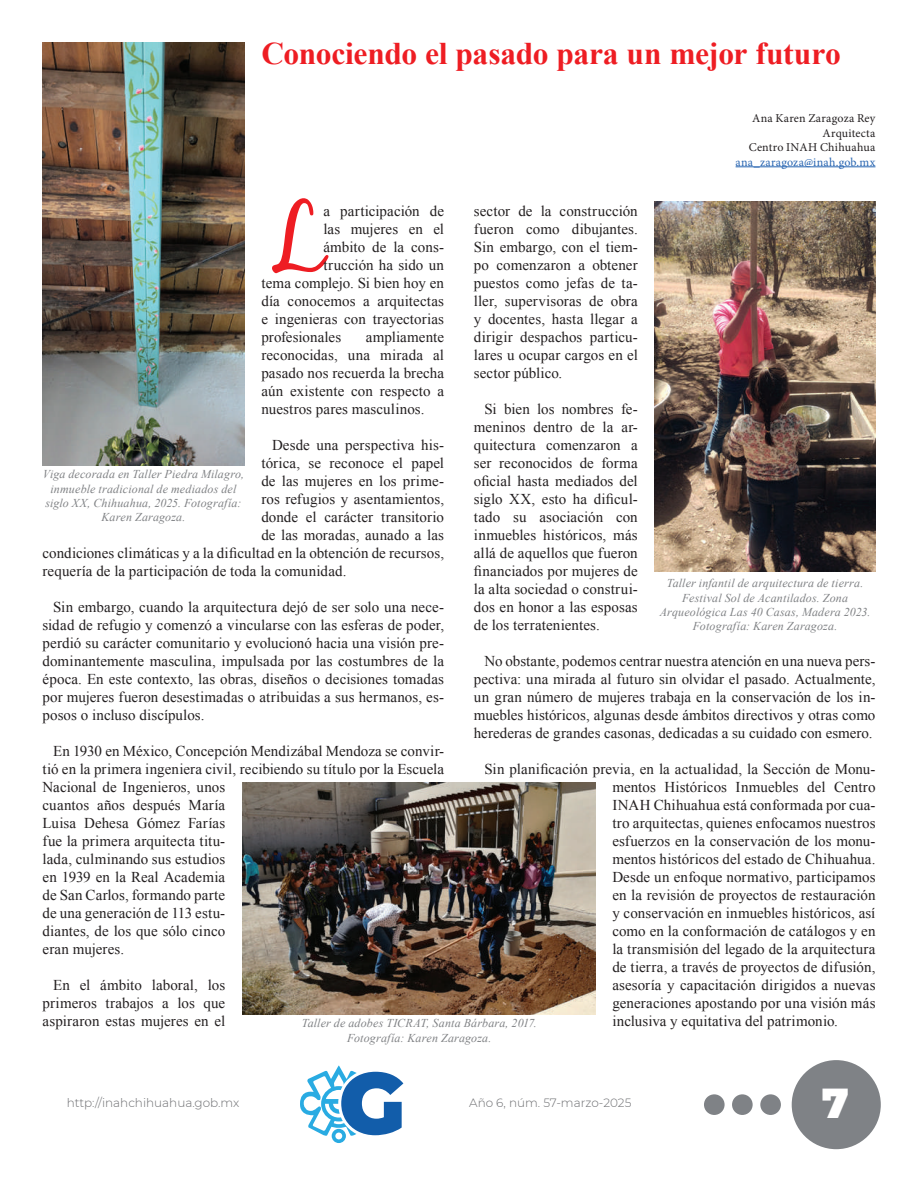
<style>
.page{position:relative;width:918px;height:1188px;background:#fff}
.page>*{position:absolute;margin:0;border:0;box-sizing:border-box;transform-origin:0 0}
.t1{font:93.9px "Black Jack";color:#ee1d23}
.t2{font:900 42px "Montserrat";color:#fff}
.t3{font:700 31.5px "Times New Roman";letter-spacing:-.01em;color:#ee1d23}
.t4{font:15px/18px "Times New Roman";letter-spacing:.005em;color:#231f20;text-align:justify}
.t5{font:italic 12px/14.4px "Times New Roman";letter-spacing:.01em;color:#808285;text-align:center}
.t6{font:300 12px "Montserrat";color:#6c6d70}
.t7{font:12px/14.4px "Minion Pro";letter-spacing:.02em;color:#231f20;text-align:right}
.t8{font:12px "Minion Pro";letter-spacing:.02em;color:#2865b1}
</style>
<div class="page">
<div style="left:792px;top:1060px;width:89px;height:89px;background:#7f8286;border-radius:50%"></div>
<div style="left:704px;top:1094px;width:21px;height:21px;background:#7f8286;border-radius:50%"></div>
<div style="left:732px;top:1094px;width:21px;height:21px;background:#7f8286;border-radius:50%"></div>
<div style="left:760px;top:1094px;width:21px;height:21px;background:#7f8286;border-radius:50%"></div>
<svg style="left:300px;top:1066px;width:103px;height:77px"></svg>
<hr style="left:736px;top:167px;width:139px;height:1px;background:#2865b1">
<img style="left:43px;top:43px;width:201px;height:423px">
<img style="left:655px;top:202px;width:220px;height:369px">
<img style="left:242px;top:783px;width:353px;height:232px">
<h3 class="t3" style="left:261px;top:32px;width:581px">Conociendo el pasado para un mejor futuro</h3>
<p class="t7" style="left:749px;top:111px;width:128px">Ana Karen Zaragoza Rey<br>Arquitecta<br>Centro INAH Chihuahua</p>
<p class="t8" style="left:736px;top:154px;width:141px">ana_zaragoza@inah.gob.mx</p>
<h1 class="t1" style="left:270px;top:183px;width:55px">L</h1>
<p class="t4" style="left:323px;top:202px;width:122px">a participación de</p>
<p class="t4" style="left:323px;top:220px;width:122px">las mujeres en el</p>
<p class="t4" style="left:323px;top:238px;width:122px">ámbito de la cons-</p>
<p class="t4" style="left:323px;top:256px;width:122px">trucción ha sido un</p>
<p class="t4" style="left:261px;top:274px;width:184px">tema complejo. Si bien hoy en</p>
<p class="t4" style="left:261px;top:292px;width:184px">día conocemos a arquitectas</p>
<p class="t4" style="left:261px;top:310px;width:184px">e ingenieras con trayectorias</p>
<p class="t4" style="left:261px;top:328px;width:81px">profesionales</p>
<p class="t4" style="left:474px;top:202px;width:165px">sector de la construcción fueron como dibujantes.<br>Sin embargo, con el tiem&shy;po comenzaron a obtener puestos como jefas de ta&shy;ller, supervisoras de obra y docentes, hasta llegar a dirigir despachos particu&shy;lares u ocupar cargos en el sector público.</p>
<p class="t4" style="left:474px;top:400px;width:165px;text-indent:11px">Si bien los nombres fe&shy;meninos dentro de la ar&shy;quitectura comenzaron a ser reconocidos de forma oficial hasta mediados del siglo XX, esto ha dificul&shy;tado su asociación con inmuebles históricos, más allá de aquellos que fueron financiados por mujeres de la alta sociedad o construi&shy;dos en honor a las esposas de los terratenientes.</p>
<p class="t4" style="left:474px;top:652px;width:403px;text-indent:11px">No obstante, podemos centrar nuestra atención en una nueva pers&shy;pectiva: una mirada al futuro sin olvidar el pasado. Actualmente, un gran número de mujeres trabaja en la conservación de los in&shy;muebles históricos, algunas desde ámbitos directivos y otras como herederas de grandes casonas, dedicadas a su cuidado con esmero.</p>
<p class="t4" style="left:612px;top:760px;width:265px;text-indent:-128px">Sin planificación previa, en la actualidad, la Sección de Monu&shy;mentos Históricos Inmuebles del Centro INAH Chihuahua está conformada por cua&shy;tro arquitectas, quienes enfocamos nuestros esfuerzos en la conservación de los monu&shy;mentos históricos del estado de Chihuahua.<br>Desde un enfoque normativo, participamos en la revisión de proyectos de restauración y conservación en inmuebles históricos, así como en la conformación de catálogos y en la transmisión del legado de la arquitectura de tierra, a través de proyectos de difusión, asesoría y capacitación dirigidos a nuevas generaciones apostando por una visión más inclusiva y equitativa del patrimonio.</p>
<p class="t4" style="left:261px;top:328px;width:184px;text-indent:104px">ampliamente reconocidas, una mirada al pasado nos recuerda la brecha aún existente con respecto a nuestros pares masculinos.</p>
<p class="t4" style="left:272px;top:436px;width:174px">Desde una perspectiva his-</p>
<p class="t4" style="left:261px;top:454px;width:184px">tórica, se reconoce el papel</p>
<p class="t4" style="left:261px;top:472px;width:184px">de las mujeres en los prime-</p>
<p class="t4" style="left:261px;top:490px;width:184px">ros refugios y asentamientos,</p>
<p class="t4" style="left:261px;top:508px;width:184px">donde el carácter transitorio</p>
<p class="t4" style="left:261px;top:526px;width:184px">de las moradas, aunado a las</p>
<p class="t4" style="left:43px;top:544px;width:403px">condiciones climáticas y a la dificultad en la obtención de recursos,</p>
<p class="t4" style="left:43px;top:562px;width:306px">requería de la participación de toda la comunidad.</p>
<p class="t4" style="left:43px;top:598px;width:403px;text-indent:11px">Sin embargo, cuando la arquitectura dejó de ser solo una nece&shy;sidad de refugio y comenzó a vincularse con las esferas de poder, perdió su carácter comunitario y evolucionó hacia una visión pre&shy;dominantemente masculina, impulsada por las costumbres de la época. En este contexto, las obras, diseños o decisiones tomadas por mujeres fueron desestimadas o atribuidas a sus hermanos, es&shy;posos o incluso discípulos.</p>
<p class="t4" style="left:43px;top:742px;width:403px;text-align:left;text-indent:11px">En 1930 en México, Concepción Mendizábal Mendoza se convir&shy;tió en la primera ingeniera civil, recibiendo su título por la Escuela Nacional de Ingenieros, unos<br>cuantos años después María<br>Luisa Dehesa Gómez Farías<br>fue la primera arquitecta titu-<br>lada, culminando sus estudios<br>en 1939 en la Real Academia<br>de San Carlos, formando parte<br>de una generación de 113 estu-<br>diantes, de los que sólo cinco<br>eran mujeres.</p>
<p class="t4" style="left:43px;top:976px;width:184px;text-indent:11px">En el ámbito laboral, los primeros trabajos a los que aspiraron estas mujeres en el</p>
<p class="t5" style="left:43px;top:467px;width:203px">Viga decorada en Taller Piedra Milagro, inmueble tradicional de mediados del siglo XX, Chihuahua, 2025. Fotografía:<br>Karen Zaragoza.</p>
<p class="t5" style="left:660px;top:576px;width:212px">Taller infantil de arquitectura de tierra.<br>Festival Sol de Acantilados. Zona Arqueológica Las 40 Casas, Madera 2023.<br>Fotografía: Karen Zaragoza.</p>
<p class="t5" style="left:302px;top:1016px;width:236px">Taller de adobes TICRAT, Santa Bárbara, 2017.<br>Fotografía: Karen Zaragoza.</p>
<p class="t6" style="left:67px;top:1095px;width:174px">http://inahchihuahua.gob.mx</p>
<p class="t6" style="left:469px;top:1095px;width:164px">Año 6, núm. 57-marzo-2025</p>
<h2 class="t2" style="left:822px;top:1075px;width:29px">7</h2>
</div>
